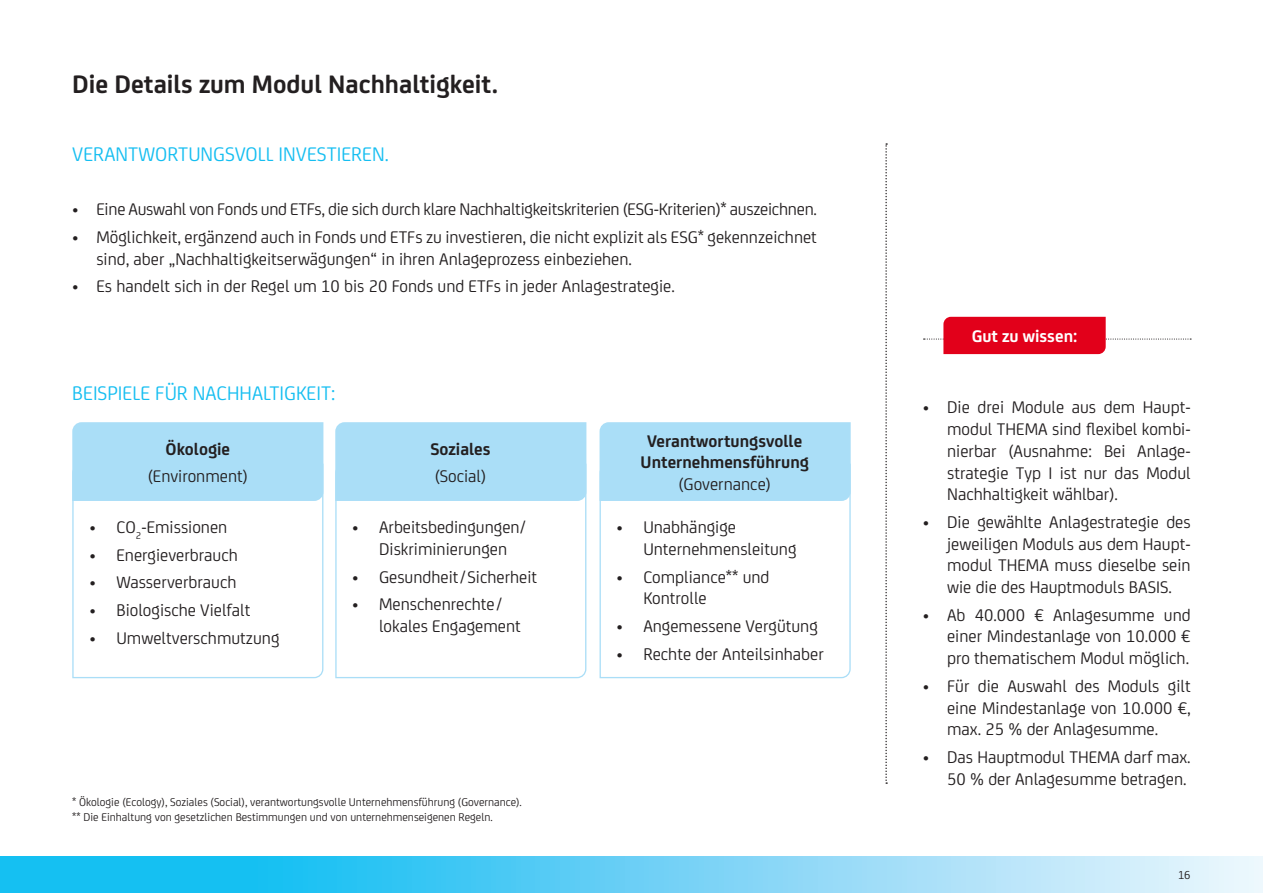
<style>
.page{position:relative;width:1263px;height:893px;background:#fff}
.page>*{position:absolute;margin:0;border:0;box-sizing:border-box;transform-origin:0 0}
.Subtitel_DIGITAL{font:700 27px "Uni Credit";color:#231f20}
.Body_Hedline_DIGITAL{font:21px "Uni Credit";color:#15bef1}
.Bodycopy_DIGITAL{font:18px/21.8px "Uni Credit";color:#231f20}
.Bodycopy_DIGITAL-2{font:700 18px/21.8px "Uni Credit";color:#231f20;text-align:center}
.Bodycopy_DIGITAL-3{font:700 18px "Uni Credit";color:#fff}
.Bodycopy{font:12.3px "Uni Credit";color:#231f20}
.Bodycopy_DIGITAL-4{font:12px/14.4px "Uni Credit";color:#231f20}
.s1{font-weight:400}
</style>
<div class="page">
<svg style="left:335px;top:463px;width:252px;height:216px"></svg>
<svg style="left:599px;top:501px;width:252px;height:178px"></svg>
<div style="left:335px;top:422px;width:251px;height:79px;background:#aadef7"></div>
<div style="left:599px;top:422px;width:252px;height:79px;background:#aadef7"></div>
<svg style="left:72px;top:463px;width:252px;height:216px"></svg>
<div style="left:72px;top:422px;width:251px;height:79px;background:#aadef7"></div>
<svg style="left:923px;top:317px;width:268px;height:37px"></svg>
<svg style="left:0;top:857px;width:1263px;height:36px;background:#6dd3f6"></svg>
<svg style="left:885px;top:143px;width:2px;height:641px"></svg>
<p class="Subtitel_DIGITAL" style="left:72px;top:64px;width:427px">Die Details zum Modul Nachhaltigkeit.</p>
<p class="Body_Hedline_DIGITAL" style="left:72px;top:139px;width:318px">VERANTWORTUNGSVOLL INVESTIEREN.</p>
<p class="Bodycopy_DIGITAL" style="left:72px;top:197px;width:746px">• Eine Auswahl von Fonds und ETFs, die sich durch klare Nachhaltigkeitskriterien (ESG-Kriterien)* auszeichnen.</p>
<p class="Bodycopy_DIGITAL" style="left:96px;top:225px;width:722px;text-indent:-24px">• Möglichkeit, ergänzend auch in Fonds und ETFs zu investieren, die nicht explizit als ESG* gekennzeichnet sind, aber „Nachhaltigkeitserwägungen“ in ihren Anlageprozess einbeziehen.</p>
<p class="Bodycopy_DIGITAL" style="left:72px;top:274px;width:604px">• Es handelt sich in der Regel um 10 bis 20 Fonds und ETFs in jeder Anlagestrategie.</p>
<p class="Body_Hedline_DIGITAL" style="left:72px;top:378px;width:265px">BEISPIELE FÜR NACHHALTIGKEIT:</p>
<p class="Bodycopy_DIGITAL-2" style="left:166px;top:436px;width:66px">Ökologie</p>
<p class="Bodycopy_DIGITAL" style="left:148px;top:464px;width:102px">(Environment)</p>
<p class="Bodycopy_DIGITAL" style="left:89px;top:515px;width:139px">• CO<sub>2</sub>-Emissionen</p>
<p class="Bodycopy_DIGITAL" style="left:89px;top:543px;width:150px">• Energieverbrauch</p>
<p class="Bodycopy_DIGITAL" style="left:89px;top:570px;width:149px">• Wasserverbrauch</p>
<p class="Bodycopy_DIGITAL" style="left:89px;top:598px;width:162px">• Biologische Vielfalt</p>
<p class="Bodycopy_DIGITAL" style="left:89px;top:626px;width:192px">• Umweltverschmutzung</p>
<p class="Bodycopy_DIGITAL-2" style="left:430px;top:436px;width:62px">Soziales</p>
<p class="Bodycopy_DIGITAL" style="left:435px;top:464px;width:53px">(Social)</p>
<p class="Bodycopy_DIGITAL" style="left:352px;top:515px;width:175px;text-align:center">• Arbeitsbedingungen/<br>Diskriminierungen</p>
<p class="Bodycopy_DIGITAL" style="left:352px;top:565px;width:187px">• Gesundheit / Sicherheit</p>
<p class="Bodycopy_DIGITAL" style="left:379px;top:592px;width:143px;text-indent:-27px">• Menschenrechte / lokales Engagement</p>
<p class="Bodycopy_DIGITAL-4" style="left:72px;top:794px;width:451px">* Ökologie (Ecology), Soziales (Social), verantwortungsvolle Unternehmensführung (Governance). ** Die Einhaltung von gesetzlichen Bestimmungen und von unternehmenseigenen Regeln.</p>
<p class="Bodycopy_DIGITAL-2" style="left:641px;top:429px;width:170px">Verantwortungsvolle<br>Unternehmensführung <span class="s1">(Governance)</span></p>
<p class="Bodycopy_DIGITAL" style="left:643px;top:515px;width:155px;text-indent:-27px">• Unabhängige<br>Unternehmensleitung</p>
<p class="Bodycopy_DIGITAL" style="left:643px;top:565px;width:128px;text-indent:-27px">• Compliance** und<br>Kontrolle</p>
<p class="Bodycopy_DIGITAL" style="left:616px;top:614px;width:203px">• Angemessene Vergütung</p>
<p class="Bodycopy_DIGITAL" style="left:616px;top:642px;width:209px">• Rechte der Anteilsinhaber</p>
<p class="Bodycopy_DIGITAL-3" style="left:972px;top:323px;width:107px">Gut zu wissen:</p>
<p class="Bodycopy_DIGITAL" style="left:947px;top:395px;width:245px;text-align:justify;text-indent:-24px">• Die drei Module aus dem Haupt&shy;modul THEMA sind flexibel kombi&shy;nierbar (Ausnahme: Bei Anlage&shy;strategie Typ I ist nur das Modul Nachhaltigkeit wählbar).</p>
<p class="Bodycopy_DIGITAL" style="left:947px;top:510px;width:245px;text-align:justify;text-indent:-24px">• Die gewählte Anlagestrategie des jeweiligen Moduls aus dem Haupt&shy;modul THEMA muss dieselbe sein wie die des Hauptmoduls BASIS.</p>
<p class="Bodycopy_DIGITAL" style="left:947px;top:603px;width:245px;text-align:justify;text-indent:-24px">• Ab 40.000 € Anlagesumme und einer Mindestanlage von 10.000 € pro thematischem Modul möglich.</p>
<p class="Bodycopy_DIGITAL" style="left:947px;top:674px;width:245px;text-align:justify;text-indent:-24px">• Für die Auswahl des Moduls gilt eine Mindestanlage von 10.000 €, max. 25 % der Anlagesumme.</p>
<p class="Bodycopy_DIGITAL" style="left:923px;top:745px;width:269px;text-align:right">• Das Hauptmodul THEMA darf max.<br>50 % der Anlagesumme betragen.</p>
<p class="Bodycopy" style="left:1178px;top:866px;width:14px">16</p>
</div>
